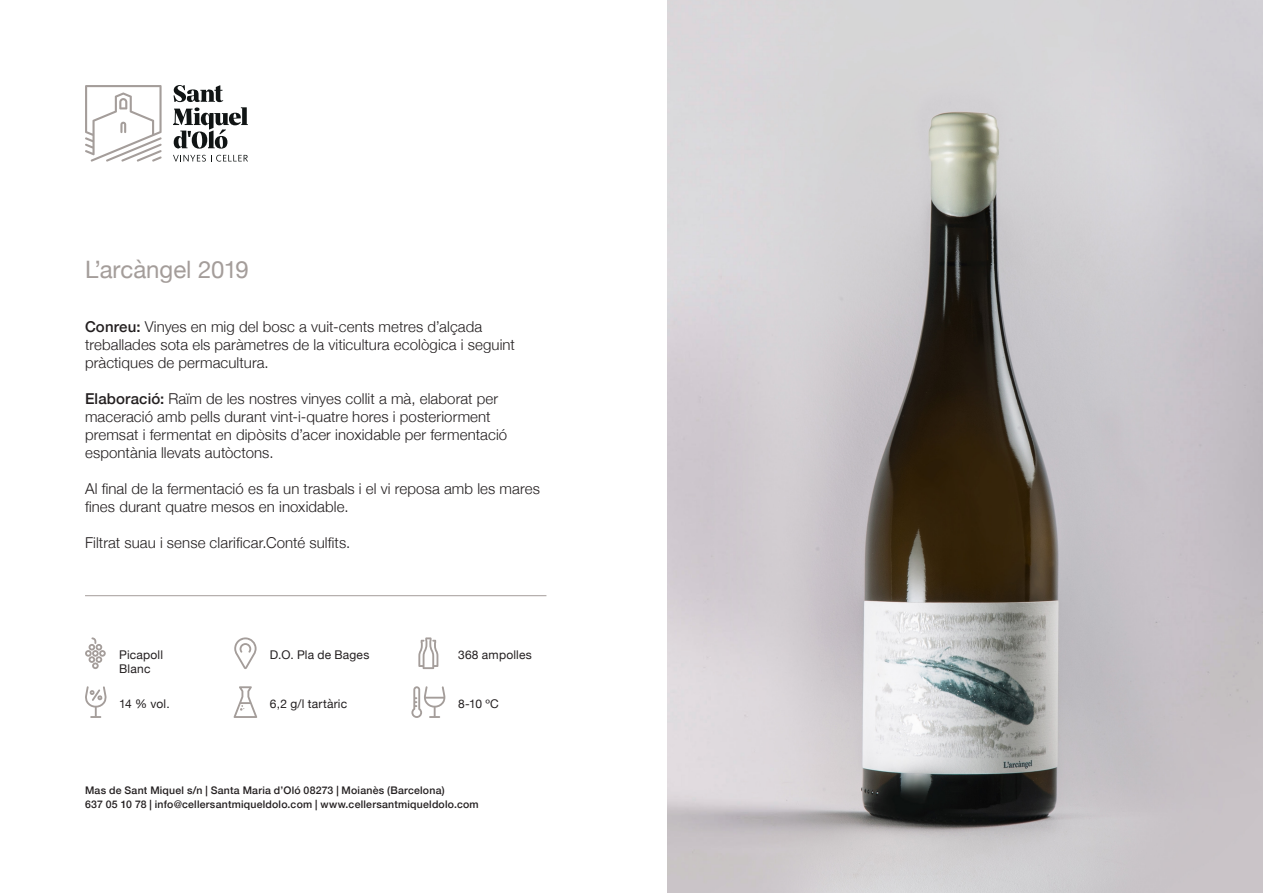
<style>
.page{position:relative;width:1263px;height:893px;background:#fff}
.page>*{position:absolute;margin:0;border:0;box-sizing:border-box;transform-origin:0 0}
.t1{font:24px "Helvetica Neue";color:#a49d9a}
.t2{font:300 15px/18px "Helvetica Neue";letter-spacing:.005em;color:#231f20}
.t3{font:12px/14.4px "Helvetica Neue";letter-spacing:.015em;color:#231f20}
.t4{font:500 10.5px "Helvetica Neue";letter-spacing:.02em;color:#231f20}
.s1{font-weight:500}
</style>
<div class="page">
<svg style="left:173px;top:155px;width:75px;height:7px"></svg>
<svg style="left:85px;top:85px;width:77px;height:77px"></svg>
<svg style="left:173px;top:85px;width:75px;height:64px"></svg>
<img style="left:668px;top:0;width:595px;height:893px">
<hr style="left:85px;top:595px;width:461px;height:1px;background:#a49d9a">
<svg style="left:234px;top:637px;width:23px;height:32px"></svg>
<svg style="left:234px;top:686px;width:23px;height:32px"></svg>
<svg style="left:418px;top:637px;width:20px;height:32px"></svg>
<svg style="left:411px;top:686px;width:34px;height:32px"></svg>
<svg style="left:85px;top:686px;width:22px;height:32px"></svg>
<svg style="left:85px;top:637px;width:21px;height:32px"></svg>
<p class="t1" style="left:85px;top:252px;width:165px">L’arcàngel 2019</p>
<p class="t2" style="left:85px;top:317px;width:431px"><span class="s1">Conreu:</span> Vinyes en mig del bosc a vuit-cents metres d’alçada treballades sota els paràmetres de la viticultura ecològica i seguint pràctiques de permacultura.</p>
<p class="t2" style="left:85px;top:389px;width:424px"><span class="s1">Elaboració:</span> Raïm de les nostres vinyes collit a mà, elaborat per maceració amb pells durant vint-i-quatre hores i posteriorment premsat i fermentat en dipòsits d’acer inoxidable per fermentació espontània llevats autòctons.</p>
<p class="t2" style="left:85px;top:479px;width:456px">Al final de la fermentació es fa un trasbals i el vi reposa amb les mares fines durant quatre mesos en inoxidable.</p>
<p class="t2" style="left:85px;top:533px;width:267px">Filtrat suau i sense clarificar.Conté sulfits.</p>
<p class="t3" style="left:270px;top:648px;width:101px">D.O. Pla de Bages</p>
<p class="t3" style="left:270px;top:697px;width:79px">6,2 g/l tartàric</p>
<p class="t3" style="left:119px;top:648px;width:45px">Picapoll<br>Blanc</p>
<p class="t3" style="left:458px;top:648px;width:75px">368 ampolles</p>
<p class="t3" style="left:119px;top:697px;width:52px">14 % vol.</p>
<p class="t3" style="left:458px;top:697px;width:42px">8-10 ºC</p>
<p class="t4" style="left:85px;top:782px;width:361px">Mas de Sant Miquel s/n | Santa Maria d’Oló 08273 | Moianès (Barcelona)</p>
<p class="t4" style="left:85px;top:796px;width:395px">637 05 10 78 | info@cellersantmiqueldolo.com | www.cellersantmiqueldolo.com</p>
</div>
